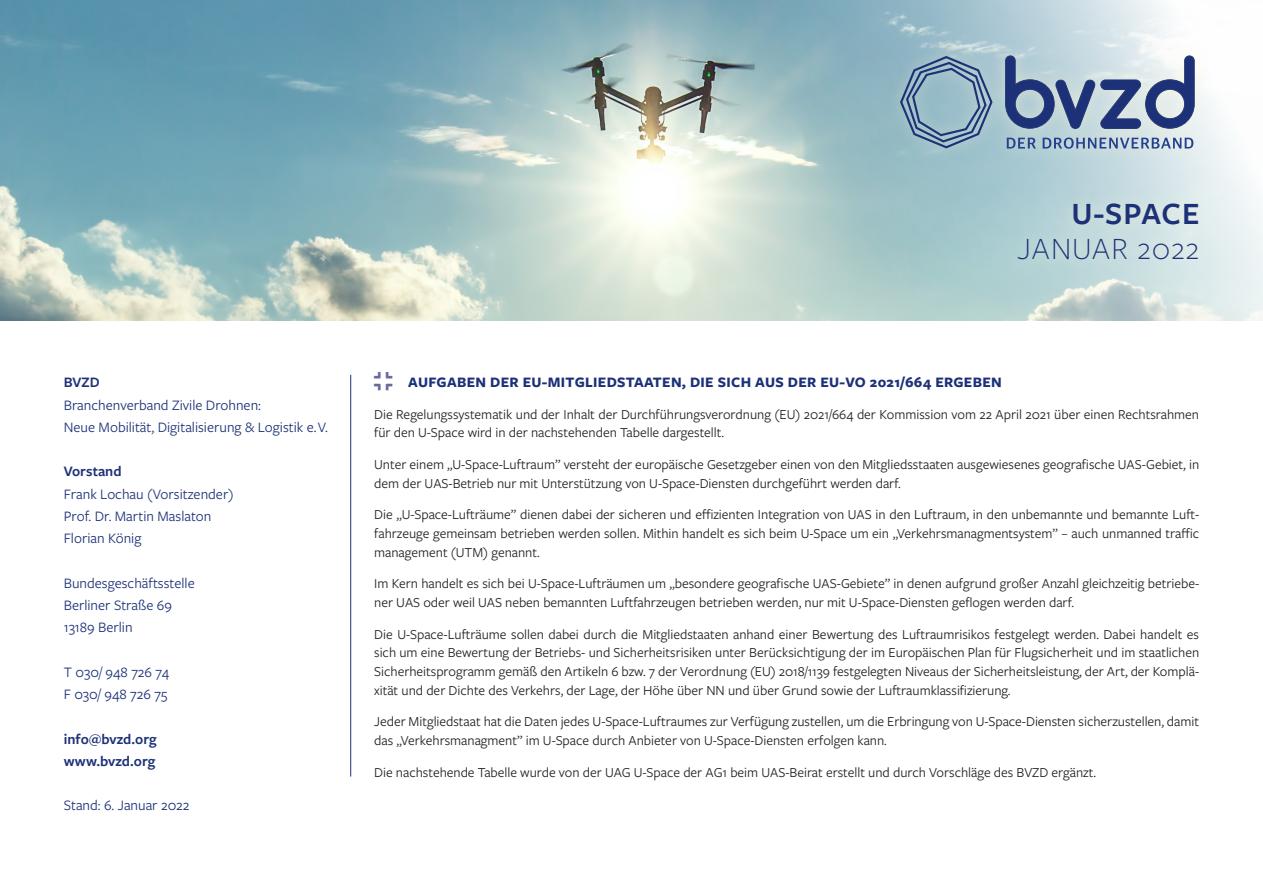
<style>
.page{position:relative;width:1263px;height:893px;background:#fff}
.page>*{position:absolute;margin:0;border:0;box-sizing:border-box;transform-origin:0 0}
.t1{font:300 32.1px "Freight Sans Pro";letter-spacing:.03em;color:#1c3177}
.t2{font:600 32.1px "Freight Sans Pro";letter-spacing:.025em;color:#1c3177}
.t3{font:15px/22.2px "Freight Sans Pro";color:#1c3177}
.t4{font:700 15px "Freight Sans Pro";letter-spacing:.02em;color:#1c3177}
.t5{font:600 15px/22.2px "Freight Sans Pro";color:#1c3177}
.t6{font:14.25px/18.8px "Freight Sans Pro";color:#231f20}
</style>
<div class="page">
<img style="left:0;top:0;width:1263px;height:321px">
<div style="left:885px;top:41px;width:326px;height:123px;background:#fffcd8;opacity:.55"></div>
<svg style="left:1005px;top:56px;width:189px;height:73px;background:#8a9cb7"></svg>
<svg style="left:899px;top:54px;width:95px;height:96px;background:#89a8bb"></svg>
<svg style="left:1007px;top:137px;width:186px;height:12px;background:#8ba1c0"></svg>
<div style="left:1004px;top:188px;width:209px;height:87px;background:#fffcd8;opacity:.55"></div>
<hr style="left:350px;top:375px;width:1px;height:401px;background:#1c3177">
<p class="t5" style="left:64px;top:371px;width:38px">BVZD</p>
<p class="t3" style="left:64px;top:393px;width:266px">Branchenverband Zivile Drohnen:<br>Neue Mobilität, Digitalisierung &amp; Logistik e. V.</p>
<p class="t5" style="left:64px;top:460px;width:59px">Vorstand</p>
<p class="t3" style="left:64px;top:482px;width:171px">Frank Lochau (Vorsitzender)<br>Prof. Dr. Martin Maslaton<br>Florian König</p>
<p class="t3" style="left:64px;top:571px;width:132px">Bundesgeschäftsstelle<br>Berliner Straße 69<br>13189 Berlin</p>
<p class="t3" style="left:64px;top:660px;width:107px">T 030/ 948 726 74<br>F 030/ 948 726 75</p>
<p class="t5" style="left:64px;top:727px;width:94px">info@bvzd.org www.bvzd.org</p>
<p class="t3" style="left:64px;top:794px;width:127px">Stand: 6. Januar 2022</p>
<h1 class="t2" style="left:1071px;top:192px;width:130px">U-SPACE</h1>
<h1 class="t1" style="left:1017px;top:227px;width:183px">JANUAR 2022</h1>
<p class="t4" style="left:408px;top:372px;width:595px">AUFGABEN DER EU-MITGLIEDSTAATEN, DIE SICH AUS DER EU-VO 2021/664 ERGEBEN</p>
<p class="t6" style="left:374px;top:404px;width:826px">Die Regelungssystematik und der Inhalt der Durchführungsverordnung (EU) 2021/664 der Kommission vom 22 April 2021 über einen Rechtsrahmen für den U-Space wird in der nachstehenden Tabelle dargestellt.</p>
<p class="t6" style="left:374px;top:454px;width:826px">Unter einem „U-Space-Luftraum” versteht der europäische Gesetzgeber einen von den Mitgliedsstaaten ausgewiesenes geografische UAS-Gebiet, in dem der UAS-Betrieb nur mit Unterstützung von U-Space-Diensten durchgeführt werden darf.</p>
<p class="t6" style="left:374px;top:505px;width:826px;text-align:justify">Die „U-Space-Lufträume” dienen dabei der sicheren und effizienten Integration von UAS in den Luftraum, in den unbemannte und bemannte Luft&shy;fahrzeuge gemeinsam betrieben werden sollen. Mithin handelt es sich beim U-Space um ein „Verkehrsmanagmentsystem” – auch unmanned traffic management (UTM) genannt.</p>
<p class="t6" style="left:374px;top:574px;width:826px">Im Kern handelt es sich bei U-Space-Lufträumen um „besondere geografische UAS-Gebiete” in denen aufgrund großer Anzahl gleichzeitig betriebe&shy;ner UAS oder weil UAS neben bemannten Luftfahrzeugen betrieben werden, nur mit U-Space-Diensten geflogen werden darf.</p>
<p class="t6" style="left:374px;top:624px;width:826px;text-align:justify">Die U-Space-Lufträume sollen dabei durch die Mitgliedstaaten anhand einer Bewertung des Luftraumrisikos festgelegt werden. Dabei handelt es sich um eine Bewertung der Betriebs- und Sicherheitsrisiken unter Berücksichtigung der im Europäischen Plan für Flugsicherheit und im staatlichen Sicherheitsprogramm gemäß den Artikeln 6 bzw. 7 der Verordnung (EU) 2018/1139 festgelegten Niveaus der Sicherheitsleistung, der Art, der Komplä&shy;xität und der Dichte des Verkehrs, der Lage, der Höhe über NN und über Grund sowie der Luftraumklassifizierung.</p>
<p class="t6" style="left:374px;top:712px;width:826px">Jeder Mitgliedstaat hat die Daten jedes U-Space-Luftraumes zur Verfügung zustellen, um die Erbringung von U-Space-Diensten sicherzustellen, damit das „Verkehrsmanagment” im U-Space durch Anbieter von U-Space-Diensten erfolgen kann.</p>
<p class="t6" style="left:374px;top:762px;width:723px">Die nachstehende Tabelle wurde von der UAG U-Space der AG1 beim UAS-Beirat erstellt und durch Vorschläge des BVZD ergänzt.</p>
</div>
